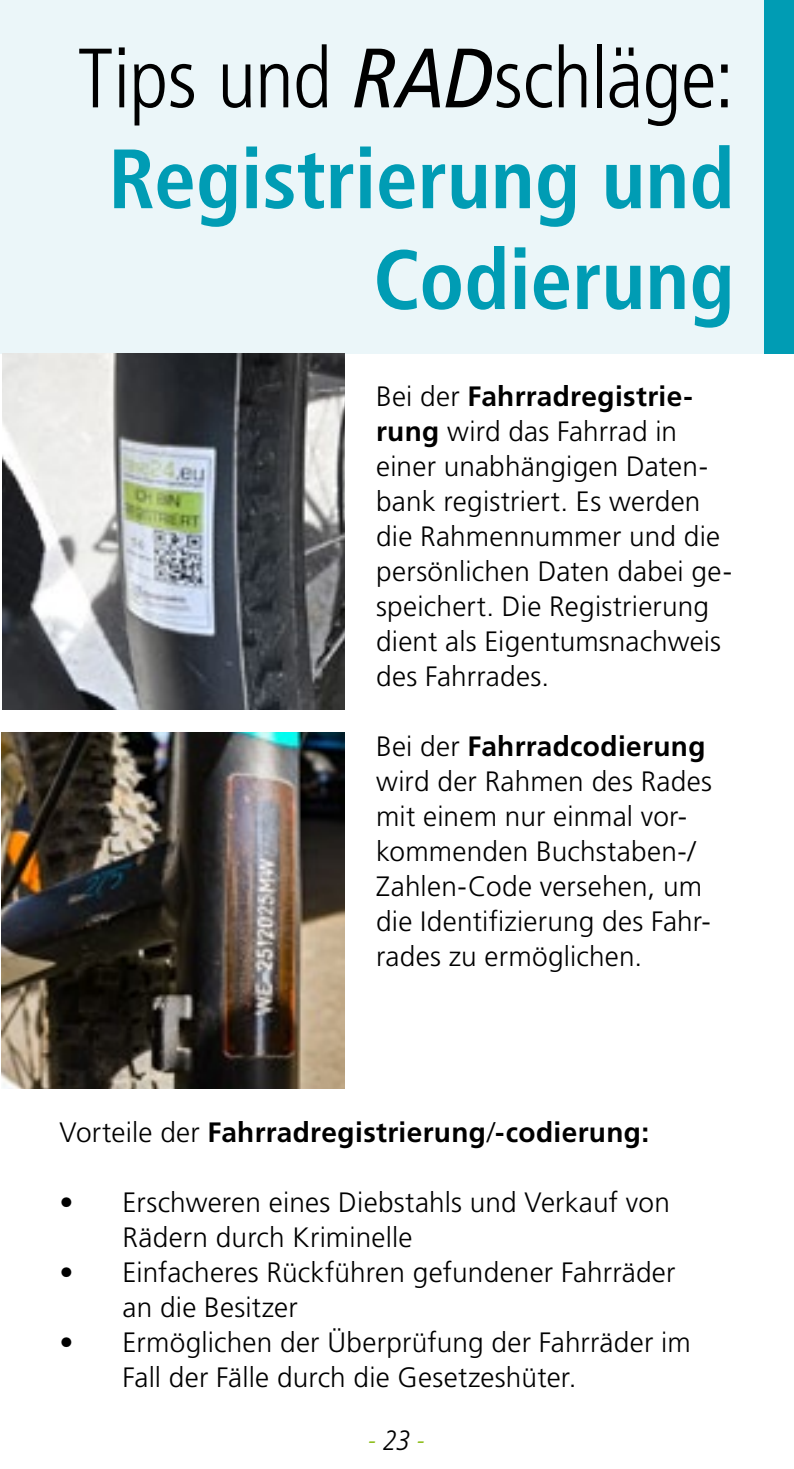
<style>
.page{position:relative;width:794px;height:1469px;background:#fff}
.page>*{position:absolute;margin:0;border:0;box-sizing:border-box;transform-origin:0 0}
.t1{font:700 condensed 84px/100.8px "Frutiger LT Std";color:#009cb4;text-align:right}
.t2{font:300 28px/35px "Frutiger LT Std";letter-spacing:.005em;color:#000}
.t3{font:700 28px "Frutiger LT Std";letter-spacing:.015em;color:#000}
.t4{font:italic 300 condensed 28px "Frutiger LT Std";color:#90bf21}
.s1{font-weight:300;color:#000}
.s2{font-weight:400;font-style:italic;color:#000}
.s3{font-weight:700}
.s4{font-weight:300}
.s5{color:#000}
</style>
<div class="page">
<div style="left:0;top:0;width:794px;height:353px;background:#ebf6f9"></div>
<div style="left:764px;top:0;width:30px;height:353px;background:#009cb4"></div>
<img style="left:2px;top:732px;width:342px;height:356px">
<img style="left:2px;top:353px;width:343px;height:356px">
<h1 class="t1" style="left:78px;top:28px;width:658px"><span class="s1">Tips und</span> <span class="s2">RAD</span><span class="s1">schläge:<br></span>Registrierung und<br>Codierung</h1>
<p class="t2" style="left:376px;top:379px;width:357px">Bei der <span class="s3">Fahrradregistrie&shy;rung</span> wird das Fahrrad in einer unabhängigen Daten&shy;bank registriert. Es werden die Rahmennummer und die persönlichen Daten dabei ge&shy;speichert. Die Registrierung dient als Eigentumsnachweis des Fahrrades.</p>
<p class="t2" style="left:376px;top:729px;width:337px">Bei der <span class="s3">Fahrradcodierung </span>wird der Rahmen des Rades mit einem nur einmal vor&shy;kommenden Buchstaben-/<br>Zahlen-Code versehen, um die Identifizierung des Fahr&shy;rades zu ermöglichen.</p>
<p class="t3" style="left:60px;top:1115px;width:591px"><span class="s4">Vorteile der</span> Fahrradregistrierung<span class="s4">/</span>-codierung:</p>
<p class="t2" style="left:123px;top:1184px;width:549px;text-indent:-63px">• Erschweren eines Diebstahls und Verkauf von<br>Rädern durch Kriminelle</p>
<p class="t2" style="left:123px;top:1254px;width:554px;text-indent:-63px">• Einfacheres Rückführen gefundener Fahrräder an die Besitzer</p>
<p class="t2" style="left:123px;top:1324px;width:569px;text-indent:-63px">• Ermöglichen der Überprüfung der Fahrräder im<br>Fall der Fälle durch die Gesetzeshüter.</p>
<p class="t4" style="left:368px;top:1424px;width:58px">- <span class="s5">23</span> -</p>
</div>
